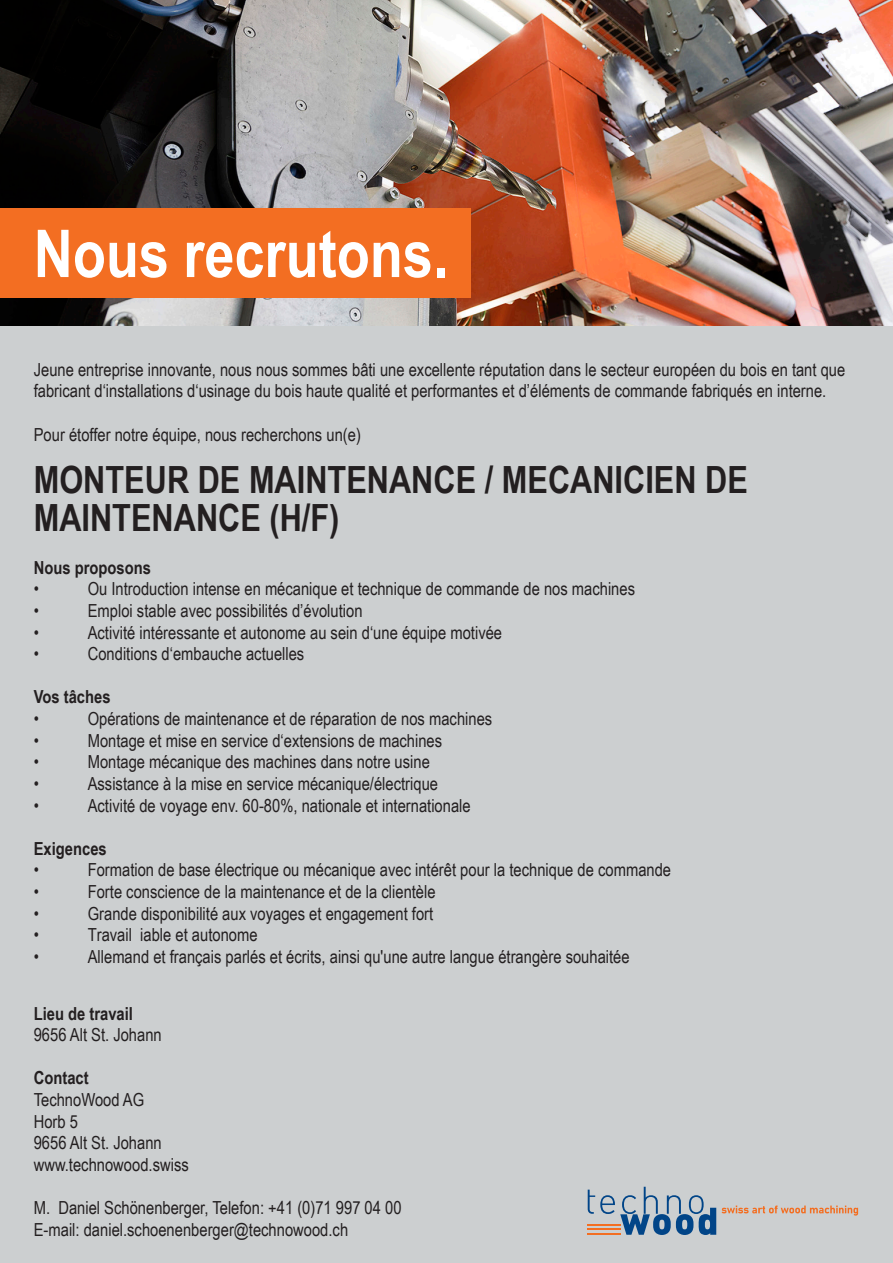
<style>
.page{position:relative;width:893px;height:1263px;background:#fff}
.page>*{position:absolute;margin:0;border:0;box-sizing:border-box;transform-origin:0 0}
.t1{font:700 66px "Arial Narrow";color:#fff}
.t2{font:700 37.5px/37.5px "Arial Narrow";color:#231f20}
.t3{font:18px/21.6px "Arial Narrow";color:#231f20}
.t4{font:700 18px "Arial Narrow";color:#231f20}
.s1{font-weight:700}
</style>
<div class="page">
<div style="left:0;top:325px;width:893px;height:938px;background:#cccfd0"></div>
<img style="left:0;top:0;width:893px;height:325px">
<div style="left:0;top:208px;width:471px;height:90px;background:#f36e22"></div>
<svg style="left:588px;top:1187px;width:128px;height:48px"></svg>
<svg style="left:722px;top:1205px;width:136px;height:10px"></svg>
<hr style="left:588px;top:1224px;width:33px;height:1px;background:#f36e21">
<hr style="left:588px;top:1228px;width:33px;height:2px;background:#f36e21">
<hr style="left:588px;top:1233px;width:33px;height:1px;background:#f36e21">
<p class="t1" style="left:34px;top:204px;width:416px">Nous recrutons.</p>
<p class="t3" style="left:34px;top:358px;width:813px">Jeune entreprise innovante, nous nous sommes bâti une excellente réputation dans le secteur européen du bois en tant que fabricant d‘installations d‘usinage du bois haute qualité et performantes et d’éléments de commande fabriqués en interne.</p>
<p class="t3" style="left:34px;top:423px;width:329px">Pour étoffer notre équipe, nous recherchons un(e)</p>
<p class="t2" style="left:34px;top:459px;width:716px">MONTEUR DE MAINTENANCE / MECANICIEN DE<br>MAINTENANCE (H/F)</p>
<p class="t4" style="left:34px;top:554px;width:119px">Nous proposons</p>
<p class="t3" style="left:34px;top:578px;width:7px">•</p>
<p class="t3" style="left:88px;top:578px;width:549px">Ou Introduction intense en mécanique et technique de commande de nos machines</p>
<p class="t3" style="left:34px;top:599px;width:7px">•</p>
<p class="t3" style="left:88px;top:599px;width:276px">Emploi stable avec possibilités d’évolution</p>
<p class="t3" style="left:34px;top:621px;width:7px">•</p>
<p class="t3" style="left:88px;top:621px;width:416px">Activité intéressante et autonome au sein d‘une équipe motivée</p>
<p class="t3" style="left:34px;top:642px;width:7px">•</p>
<p class="t3" style="left:88px;top:642px;width:218px">Conditions d‘embauche actuelles</p>
<p class="t4" style="left:34px;top:683px;width:78px">Vos tâches</p>
<p class="t3" style="left:34px;top:707px;width:7px">•</p>
<p class="t3" style="left:88px;top:707px;width:406px">Opérations de maintenance et de réparation de nos machines</p>
<p class="t3" style="left:34px;top:729px;width:7px">•</p>
<p class="t3" style="left:88px;top:729px;width:356px">Montage et mise en service d‘extensions de machines</p>
<p class="t3" style="left:34px;top:750px;width:7px">•</p>
<p class="t3" style="left:88px;top:750px;width:344px">Montage mécanique des machines dans notre usine</p>
<p class="t3" style="left:34px;top:772px;width:7px">•</p>
<p class="t3" style="left:88px;top:772px;width:352px">Assistance à la mise en service mécanique/électrique</p>
<p class="t3" style="left:34px;top:794px;width:7px">•</p>
<p class="t3" style="left:88px;top:794px;width:384px">Activité de voyage env. 60-80%, nationale et internationale</p>
<p class="t4" style="left:34px;top:835px;width:75px">Exigences</p>
<p class="t3" style="left:34px;top:858px;width:7px">•</p>
<p class="t3" style="left:88px;top:858px;width:585px">Formation de base électrique ou mécanique avec intérêt pour la technique de commande</p>
<p class="t3" style="left:34px;top:880px;width:7px">•</p>
<p class="t3" style="left:88px;top:880px;width:349px">Forte conscience de la maintenance et de la clientèle</p>
<p class="t3" style="left:34px;top:902px;width:7px">•</p>
<p class="t3" style="left:88px;top:902px;width:347px">Grande disponibilité aux voyages et engagement fort</p>
<p class="t3" style="left:34px;top:923px;width:7px">•</p>
<p class="t3" style="left:88px;top:923px;width:171px">Travail iable et autonome</p>
<p class="t3" style="left:34px;top:945px;width:7px">•</p>
<p class="t3" style="left:88px;top:945px;width:543px">Allemand et français parlés et écrits, ainsi qu'une autre langue étrangère souhaitée</p>
<p class="t3" style="left:34px;top:1002px;width:130px"><span class="s1">Lieu de travail<br></span>9656 Alt St. Johann</p>
<p class="t3" style="left:34px;top:1066px;width:157px"><span class="s1">Contact<br></span>TechnoWood AG<br>Horb 5<br>9656 Alt St. Johann www.technowood.swiss</p>
<p class="t3" style="left:34px;top:1196px;width:369px">M. Daniel Schönenberger, Telefon: +41 (0)71 997 04 00<br>E-mail: daniel.schoenenberger@technowood.ch</p>
</div>
